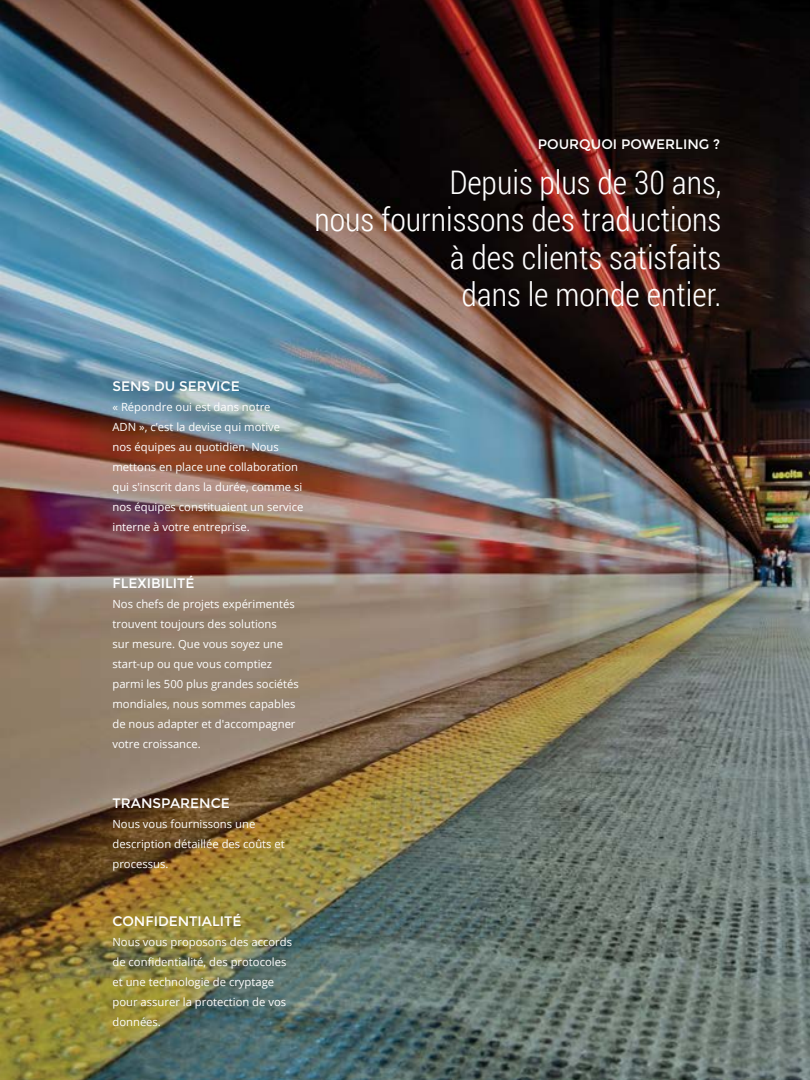
<style>
.page{position:relative;width:810px;height:1080px;background:#fff}
.page>*{position:absolute;margin:0;border:0;box-sizing:border-box;transform-origin:0 0}
.t1{font:300 32.5px "Roboto Condensed";color:#fff}
.t2{font:13.75px "Montserrat";color:#fff}
.t3{font:11.25px/20px "Open Sans";color:#fff}
</style>
<div class="page">
<img style="left:0;top:0;width:810px;height:1080px">
<p class="t2" style="left:538px;top:136px;width:184px">POURQUOI POWERLING ?</p>
<p class="t1" style="left:449px;top:160px;width:273px">Depuis plus de 30 ans,</p>
<p class="t1" style="left:315px;top:197px;width:408px">nous fournissons des traductions</p>
<p class="t1" style="left:450px;top:235px;width:273px">à des clients satisfaits</p>
<p class="t1" style="left:461px;top:272px;width:261px">dans le monde entier.</p>
<p class="t2" style="left:112px;top:378px;width:129px">SENS DU SERVICE</p>
<p class="t3" style="left:112px;top:396px;width:192px">« Répondre oui est dans notre<br>ADN », c’est la devise qui motive<br>nos équipes au quotidien. Nous mettons en place une collaboration qui s'inscrit dans la durée, comme si nos équipes constituaient un service interne à votre entreprise.</p>
<p class="t2" style="left:112px;top:575px;width:83px">FLEXIBILITÉ</p>
<p class="t3" style="left:112px;top:594px;width:188px">Nos chefs de projets expérimentés trouvent toujours des solutions<br>sur mesure. Que vous soyez une start-up ou que vous comptiez parmi les 500 plus grandes sociétés mondiales, nous sommes capables de nous adapter et d'accompagner votre croissance.</p>
<p class="t2" style="left:112px;top:795px;width:119px">TRANSPARENCE</p>
<p class="t3" style="left:112px;top:814px;width:174px">Nous vous fournissons une description détaillée des coûts et processus.</p>
<p class="t2" style="left:112px;top:913px;width:130px">CONFIDENTIALITÉ</p>
<p class="t3" style="left:112px;top:931px;width:181px">Nous vous proposons des accords de confidentialité, des protocoles et une technologie de cryptage pour assurer la protection de vos données.</p>
</div>
